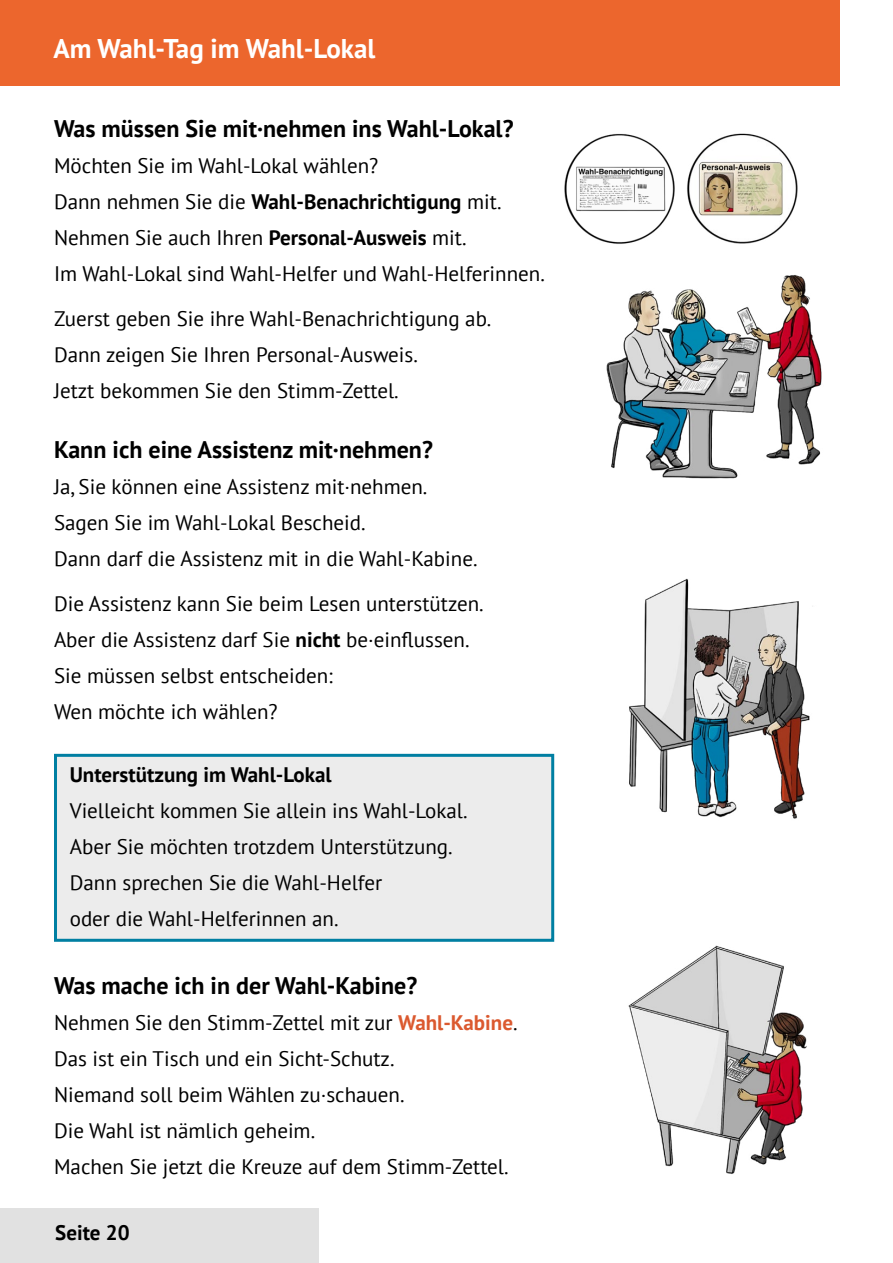
<style>
.page{position:relative;width:893px;height:1263px;background:#fff}
.page>*{position:absolute;margin:0;border:0;box-sizing:border-box;transform-origin:0 0}
.t1{font:700 27px "PT Sans";color:#fff}
.t2{font:700 24px "PT Sans";color:#000}
.t3{font:21px/36px "PT Sans";color:#000}
.t4{font:700 21px "PT Sans";color:#000}
.s1{font-weight:700}
.s2{font-weight:700;color:#db592f}
</style>
<div class="page">
<div style="left:0;top:1209px;width:319px;height:54px;background:#e1e1e1"></div>
<div style="left:0;top:0;width:840px;height:86px;background:#ec662d"></div>
<img style="left:606px;top:275px;width:216px;height:204px">
<div style="left:56px;top:755px;width:497px;height:185px;background:#ececec"></div>
<div style="left:54px;top:754px;width:500px;height:188px;border:3px solid #007fa2"></div>
<img style="left:629px;top:578px;width:184px;height:241px">
<img style="left:628px;top:945px;width:179px;height:229px">
<img style="left:687px;top:133px;width:111px;height:111px">
<img style="left:564px;top:133px;width:111px;height:111px">
<p class="t1" style="left:53px;top:30px;width:324px">Am Wahl-Tag im Wahl-Lokal</p>
<p class="t2" style="left:54px;top:113px;width:461px">Was müssen Sie mit·nehmen ins Wahl-Lokal?</p>
<p class="t3" style="left:54px;top:147px;width:326px">Möchten Sie im Wahl-Lokal wählen?</p>
<p class="t3" style="left:54px;top:183px;width:449px">Dann nehmen Sie die <span class="s1">Wahl-Benachrichtigung</span> mit.<br>Nehmen Sie auch Ihren <span class="s1">Personal-Ausweis</span> mit.</p>
<p class="t3" style="left:54px;top:255px;width:492px">Im Wahl-Lokal sind Wahl-Helfer und Wahl-Helferinnen.</p>
<p class="t3" style="left:54px;top:300px;width:439px">Zuerst geben Sie ihre Wahl-Benachrichtigung ab.<br>Dann zeigen Sie Ihren Personal-Ausweis.</p>
<p class="t3" style="left:54px;top:372px;width:346px">Jetzt bekommen Sie den Stimm-Zettel.</p>
<p class="t2" style="left:54px;top:434px;width:380px">Kann ich eine Assistenz mit·nehmen?</p>
<p class="t3" style="left:54px;top:468px;width:375px">Ja, Sie können eine Assistenz mit·nehmen.</p>
<p class="t3" style="left:54px;top:504px;width:425px">Sagen Sie im Wahl-Lokal Bescheid.<br>Dann darf die Assistenz mit in die Wahl-Kabine.</p>
<p class="t3" style="left:54px;top:585px;width:431px">Die Assistenz kann Sie beim Lesen unterstützen.</p>
<p class="t3" style="left:54px;top:621px;width:417px">Aber die Assistenz darf Sie <span class="s1">nicht</span> be·einflussen.</p>
<p class="t3" style="left:54px;top:657px;width:280px">Sie müssen selbst entscheiden:</p>
<p class="t3" style="left:54px;top:693px;width:225px">Wen möchte ich wählen?</p>
<p class="t4" style="left:70px;top:760px;width:263px">Unterstützung im Wahl-Lokal</p>
<p class="t3" style="left:70px;top:792px;width:399px">Vielleicht kommen Sie allein ins Wahl-Lokal.</p>
<p class="t3" style="left:70px;top:828px;width:384px">Aber Sie möchten trotzdem Unterstützung.</p>
<p class="t3" style="left:70px;top:864px;width:314px">Dann sprechen Sie die Wahl-Helfer oder die Wahl-Helferinnen an.</p>
<p class="t2" style="left:54px;top:969px;width:365px">Was mache ich in der Wahl-Kabine?</p>
<p class="t3" style="left:54px;top:1004px;width:465px">Nehmen Sie den Stimm-Zettel mit zur <span class="s2">Wahl-Kabine</span>.</p>
<p class="t3" style="left:54px;top:1040px;width:342px">Das ist ein Tisch und ein Sicht-Schutz.</p>
<p class="t3" style="left:54px;top:1076px;width:352px">Niemand soll beim Wählen zu·schauen.</p>
<p class="t3" style="left:54px;top:1112px;width:456px">Die Wahl ist nämlich geheim.<br>Machen Sie jetzt die Kreuze auf dem Stimm-Zettel.</p>
<p class="t4" style="left:55px;top:1218px;width:76px">Seite 20</p>
</div>
